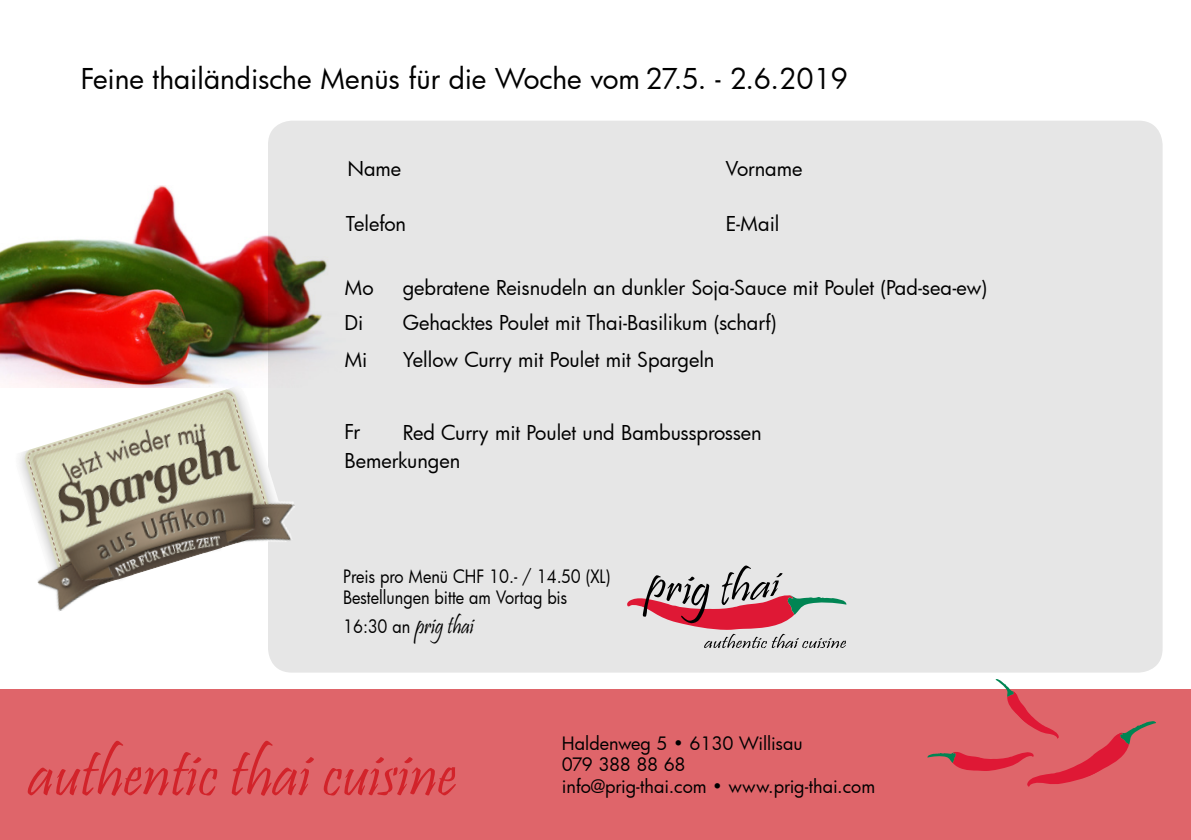
<style>
.page{position:relative;width:1191px;height:840px;background:#fff}
.page>*{position:absolute;margin:0;border:0;box-sizing:border-box;transform-origin:0 0}
.t1{font:66px "Pristina";color:#d2232a}
.t2{font:28px "Futura";color:#000}
.t3{font:24px "Pristina";color:#000;scale:.9 1}
.t4{font:20px/36.2px "Futura";color:#000}
.t5{font:18px/21.6px "Futura";color:#000}
.t6{font:18px/21.6px "Futura";color:#000;scale:.9 1}
.s1{font-family:"Futura";font-size:18px}
</style>
<div class="page">
<img style="left:0;top:185px;width:268px;height:195px">
<div style="left:268px;top:120px;width:894px;height:552px;background:#e6e6e6;border-radius:24px"></div>
<div style="left:0;top:689px;width:1191px;height:150px;background:#df656a"></div>
<svg style="left:927px;top:679px;width:229px;height:108px"></svg>
<svg style="left:627px;top:565px;width:219px;height:82px"></svg>
<img style="left:11px;top:380px;width:284px;height:231px">
<h2 class="t2" style="left:81px;top:60px;width:769px">Feine thailändische Menüs für die Woche vom 27.5. - 2.6.2019</h2>
<p class="t4" style="left:347px;top:150px;width:55px">Name</p>
<p class="t4" style="left:346px;top:205px;width:62px">Telefon</p>
<p class="t4" style="left:726px;top:149px;width:78px">Vorname</p>
<p class="t4" style="left:726px;top:205px;width:55px">E-Mail</p>
<p class="t4" style="left:344px;top:269px;width:31px">Mo<br>Di<br>Mi</p>
<p class="t4" style="left:403px;top:269px;width:586px">gebratene Reisnudeln an dunkler Soja-Sauce mit Poulet (Pad-sea-ew)<br>Gehacktes Poulet mit Thai-Basilikum (scharf)<br>Yellow Curry mit Poulet mit Spargeln</p>
<p class="t4" style="left:344px;top:417px;width:419px;line-height:28.4px;text-indent:58px">Red Curry mit Poulet und Bambussprossen<br>Bemerkungen</p>
<p class="t4" style="left:344px;top:413px;width:17px">Fr</p>
<p class="t6" style="left:343px;top:564px;width:298px">Preis pro Menü CHF 10.- / 14.50 (XL)<br>Bestellungen bitte am Vortag bis</p>
<p class="t3" style="left:343px;top:612px;width:147px"><span class="s1">16:30 an</span> prig thai</p>
<h1 class="t1" style="left:28px;top:737px;width:430px">authentic thai cuisine</h1>
<p class="t5" style="left:562px;top:731px;width:315px">Haldenweg 5 • 6130 Willisau<br>079 388 88 68<br>info@prig-thai.com • www.prig-thai.com</p>
</div>
